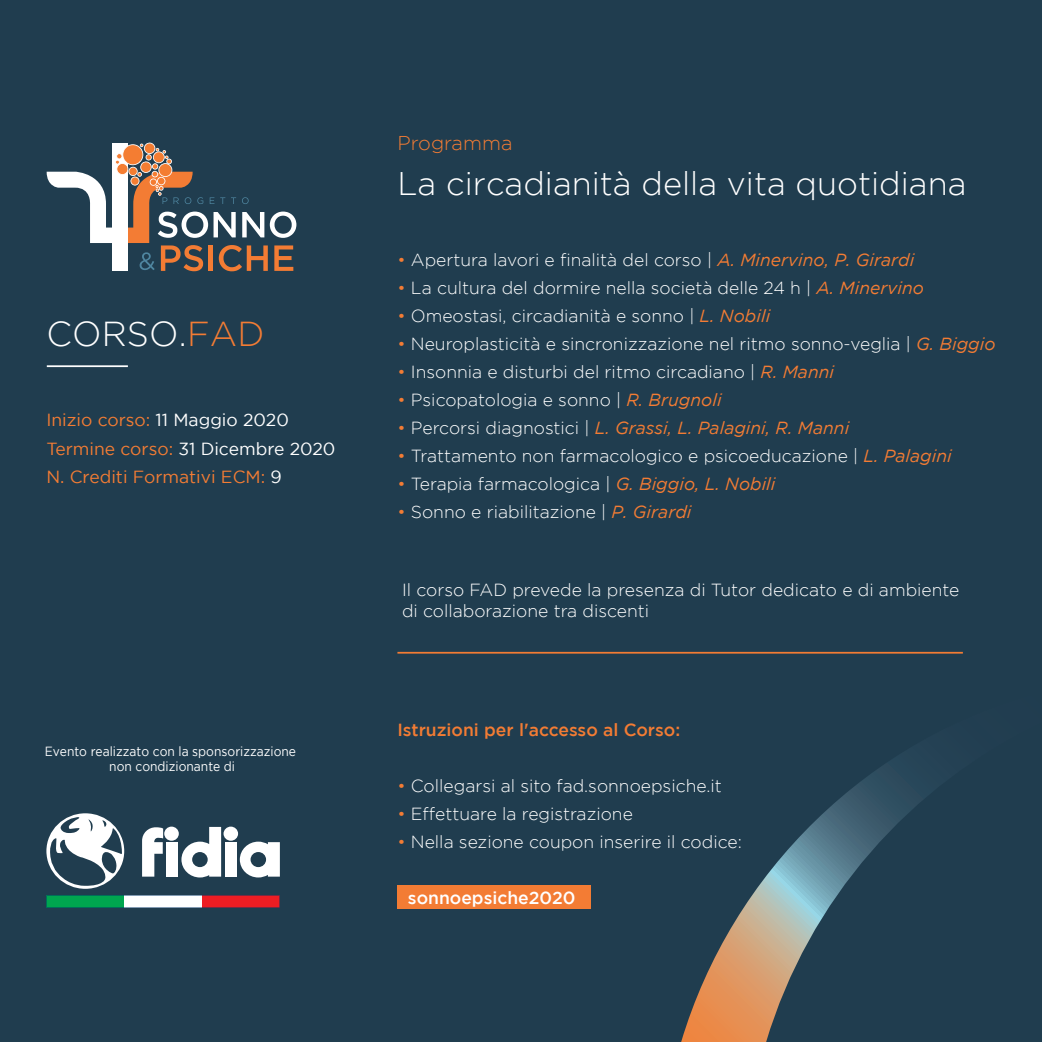
<style>
.page{position:relative;width:1042px;height:1042px;background:#203d4f}
.page>*{position:absolute;margin:0;border:0;box-sizing:border-box;transform-origin:0 0}
.t1{font:300 34.65px "Gotham";letter-spacing:.005em;color:#fff}
.t2{font:300 32.55px "Gotham";color:#fff}
.t3{font:300 19.95px "Gotham";color:#f37c34}
.t4{font:300 17.5px/21px "Gotham";color:#fff}
.t5{font:17.5px/28px "Gotham";color:#f37c34}
.t6{font:italic 17.5px "Gotham";color:#f37c34}
.t7{font:500 17.5px "Gotham";color:#f37c34}
.t8{font:500 17.5px "Gotham";color:#fff}
.t9{font:13.3px/14.5px "Gotham";color:#fff;text-align:center;scale:.91 1}
.s1{color:#f37c34}
.s2{color:#fff}
.s3{font-weight:400;font-style:italic;color:#f37c34}
.s4{font-weight:300;font-style:normal}
.s5{font-weight:300;font-style:normal;color:#fff}
</style>
<div class="page">
<hr style="left:397px;top:652px;width:566px;height:1px;background:#f37c34">
<hr style="left:47px;top:365px;width:81px;height:2px;background:#fff">
<svg style="left:47px;top:142px;width:249px;height:129px"></svg>
<div style="left:397px;top:885px;width:194px;height:23px;background:#f37c34"></div>
<svg style="left:46px;top:895px;width:234px;height:13px;background:#978e79"></svg>
<svg style="left:46px;top:813px;width:78px;height:76px"></svg>
<div style="left:223px;top:826px;width:15px;height:15px;background:#fff;border-radius:50%"></div>
<div style="left:225px;top:842px;width:12px;height:34px;background:#fff"></div>
<div style="left:164px;top:826px;width:15px;height:15px;background:#fff;border-radius:50%"></div>
<div style="left:166px;top:842px;width:12px;height:34px;background:#fff"></div>
<svg style="left:240px;top:841px;width:40px;height:36px"></svg>
<svg style="left:181px;top:827px;width:40px;height:50px"></svg>
<svg style="left:142px;top:827px;width:21px;height:49px"></svg>
<svg style="left:681px;top:757px;width:250px;height:285px"></svg>
<h1 class="t1" style="left:46px;top:315px;width:220px">CORSO.<span class="s1">FAD</span></h1>
<p class="t5" style="left:46px;top:406px;width:291px">Inizio corso: <span class="s2">11 Maggio 2020<br></span>Termine corso: <span class="s2">31 Dicembre 2020<br></span>N. Crediti Formativi ECM: <span class="s2">9</span></p>
<p class="t9" style="left:45px;top:744px;width:278px">Evento realizzato con la sponsorizzazione non condizionante di</p>
<p class="t3" style="left:397px;top:132px;width:117px">Programma</p>
<h2 class="t2" style="left:397px;top:165px;width:570px">La circadianità della vita quotidiana</h2>
<p class="t4" style="left:397px;top:249px;width:518px"><span class="s1">•</span> Apertura lavori e finalità del corso | <span class="s3">A. Minervino, P. Girardi</span></p>
<p class="t4" style="left:397px;top:277px;width:528px"><span class="s1">•</span> La cultura del dormire nella società delle 24 h | <span class="s3">A. Minervino</span></p>
<p class="t4" style="left:397px;top:305px;width:374px"><span class="s1">•</span> Omeostasi, circadianità e sonno | <span class="s3">L. Nobili</span></p>
<p class="t4" style="left:397px;top:333px;width:600px"><span class="s1">•</span> Neuroplasticità e sincronizzazione nel ritmo sonno-veglia | <span class="s3">G. Biggio</span></p>
<p class="t4" style="left:397px;top:361px;width:438px"><span class="s1">•</span> Insonnia e disturbi del ritmo circadiano | <span class="s3">R. Manni</span></p>
<p class="t4" style="left:397px;top:389px;width:326px"><span class="s1">•</span> Psicopatologia e sonno | <span class="s3">R. Brugnoli</span></p>
<p class="t6" style="left:397px;top:418px;width:453px"><span class="s4">•</span> <span class="s5">Percorsi diagnostici |</span> L. Grassi, L. Palagini, R. Manni</p>
<p class="t4" style="left:397px;top:445px;width:556px"><span class="s1">•</span> Trattamento non farmacologico e psicoeducazione | <span class="s3">L. Palagini</span></p>
<p class="t4" style="left:397px;top:473px;width:380px"><span class="s1">•</span> Terapia farmacologica | <span class="s3">G. Biggio, L. Nobili</span></p>
<p class="t4" style="left:397px;top:501px;width:296px"><span class="s1">•</span> Sonno e riabilitazione | <span class="s3">P. Girardi</span></p>
<p class="t4" style="left:402px;top:579px;width:559px">Il corso FAD prevede la presenza di Tutor dedicato e di ambiente di collaborazione tra discenti</p>
<p class="t7" style="left:397px;top:719px;width:284px">Istruzioni per l'accesso al Corso:</p>
<p class="t4" style="left:397px;top:775px;width:326px"><span class="s1">•</span> Collegarsi al sito fad.sonnoepsiche.it</p>
<p class="t4" style="left:397px;top:803px;width:237px"><span class="s1">•</span> Effettuare la registrazione</p>
<p class="t4" style="left:397px;top:831px;width:346px"><span class="s1">•</span> Nella sezione coupon inserire il codice:</p>
<p class="t8" style="left:408px;top:887px;width:169px">sonnoepsiche2020</p>
</div>
